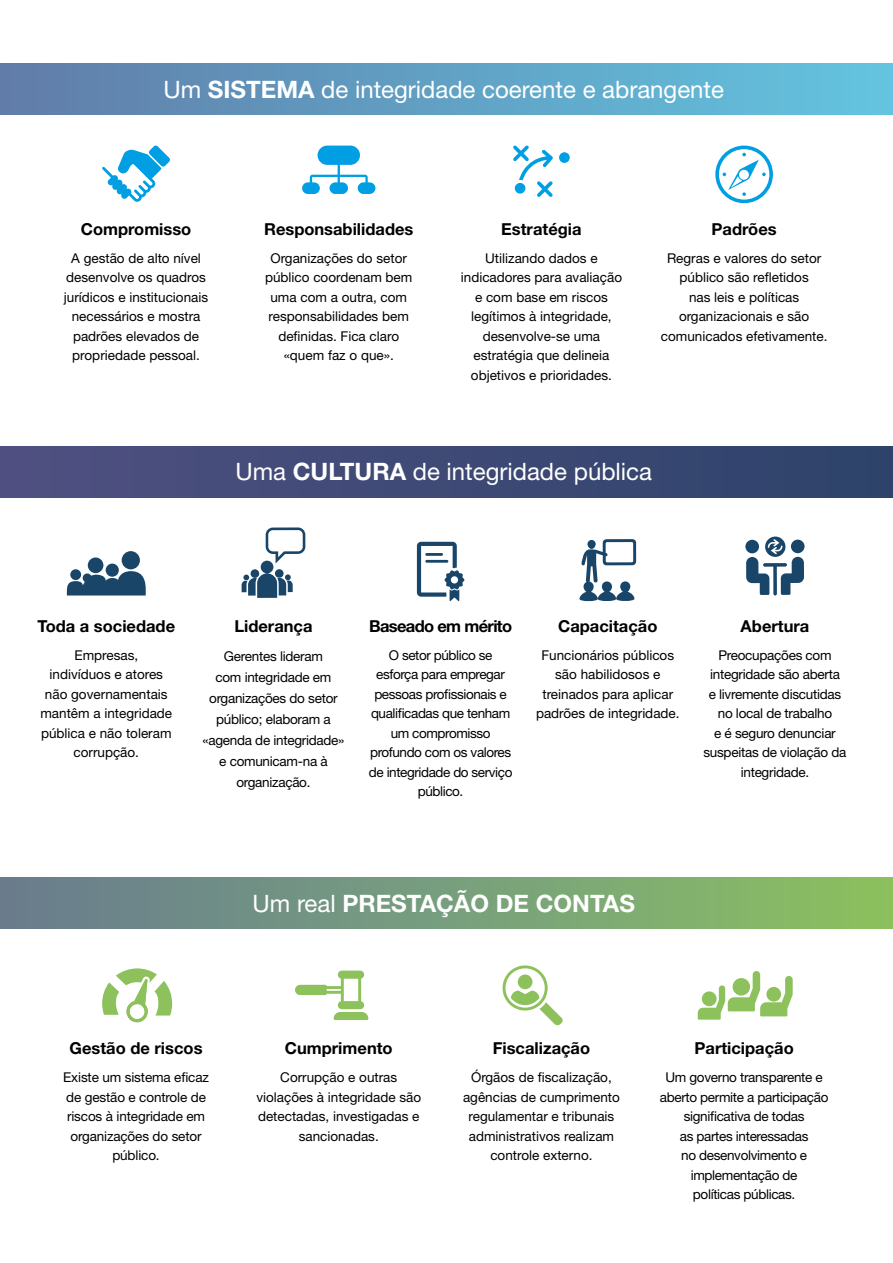
<style>
.page{position:relative;width:893px;height:1263px;background:#fff}
.page>*{position:absolute;margin:0;border:0;box-sizing:border-box;transform-origin:0 0}
.t1{font:24px "Helvetica Neue LT Pro";color:#fff}
.t2{font:700 24px "Helvetica Neue LT Pro";color:#fff}
.t3{font:700 16.5px "Helvetica Neue LT Pro";color:#000}
.t4{font:700 16.5px "Helvetica Neue LT Pro";letter-spacing:-.04em;color:#000}
.t5{font:13.5px/19.5px "Helvetica Neue LT Pro";color:#000;text-align:center}
.t6{font:13.5px/21px "Helvetica Neue LT Pro";letter-spacing:-.02em;color:#000;text-align:center}
.t7{font:13.5px/19.5px "Helvetica Neue LT Pro";letter-spacing:-.03em;color:#000;text-align:center}
.t8{font:13.5px/19.5px "Helvetica Neue LT Pro";letter-spacing:-.025em;color:#000;text-align:center}
.s1{font-weight:700}
.s2{font-weight:400}
</style>
<div class="page">
<div style="left:0;top:64px;width:893px;height:51px;background:linear-gradient(to right,#607da8,#63c5e0)"></div>
<svg style="left:102px;top:145px;width:68px;height:57px"></svg>
<svg style="left:513px;top:145px;width:40px;height:52px"></svg>
<div style="left:515px;top:183px;width:10px;height:11px;background:#009fe3;border-radius:50%"></div>
<div style="left:559px;top:152px;width:11px;height:11px;background:#009fe3;border-radius:50%"></div>
<svg style="left:715px;top:146px;width:58px;height:57px"></svg>
<svg style="left:302px;top:146px;width:73px;height:48px"></svg>
<div style="left:0;top:446px;width:893px;height:51px;background:linear-gradient(to right,#4f5081,#2d436a)"></div>
<svg style="left:67px;top:571px;width:79px;height:24px"></svg>
<div style="left:122px;top:551px;width:18px;height:18px;background:#184568;border-radius:50%"></div>
<div style="left:88px;top:557px;width:15px;height:16px;background:#184568;border-radius:50%"></div>
<div style="left:106px;top:564px;width:13px;height:13px;background:#184568;border-radius:50%"></div>
<div style="left:70px;top:569px;width:11px;height:11px;background:#184568;border-radius:50%"></div>
<svg style="left:242px;top:527px;width:63px;height:71px"></svg>
<svg style="left:579px;top:539px;width:57px;height:63px"></svg>
<svg style="left:746px;top:536px;width:58px;height:59px"></svg>
<svg style="left:417px;top:542px;width:47px;height:59px"></svg>
<div style="left:0;top:878px;width:893px;height:51px;background:linear-gradient(to right,#677c92,#8ac163)"></div>
<svg style="left:698px;top:971px;width:95px;height:49px"></svg>
<svg style="left:502px;top:965px;width:61px;height:61px"></svg>
<svg style="left:295px;top:970px;width:73px;height:50px"></svg>
<svg style="left:102px;top:968px;width:70px;height:54px"></svg>
<h1 class="t1" style="left:163px;top:75px;width:562px">Um <span class="s1">SISTEMA</span> de integridade coerente e abrangente</h1>
<p class="t3" style="left:81px;top:219px;width:112px">Compromisso</p>
<p class="t5" style="left:64px;top:248px;width:146px">A gestão de alto nível desenvolve os quadros jurídicos e institucionais necessários e mostra padrões elevados de propriedade pessoal.</p>
<p class="t3" style="left:264px;top:219px;width:151px">Responsabilidades</p>
<p class="t5" style="left:265px;top:248px;width:149px">Organizações do setor público coordenam bem uma com a outra, com responsabilidades bem definidas. Fica claro «quem faz o que».</p>
<p class="t3" style="left:501px;top:219px;width:82px">Estratégia</p>
<p class="t5" style="left:461px;top:248px;width:163px">Utilizando dados e indicadores para avaliação e com base em riscos legítimos à integridade, desenvolve-se uma estratégia que delineia objetivos e prioridades.</p>
<p class="t3" style="left:712px;top:219px;width:67px">Padrões</p>
<p class="t5" style="left:661px;top:248px;width:168px">Regras e valores do setor público são refletidos<br>nas leis e políticas organizacionais e são comunicados efetivamente.</p>
<h1 class="t1" style="left:235px;top:457px;width:418px">Uma <span class="s1">CULTURA</span> de integridade pública</h1>
<p class="t3" style="left:37px;top:615px;width:139px">Toda a sociedade</p>
<p class="t5" style="left:40px;top:645px;width:133px">Empresas,<br>indivíduos e atores não governamentais mantêm a integridade pública e não toleram corrupção.</p>
<p class="t3" style="left:234px;top:615px;width:80px">Liderança</p>
<p class="t6" style="left:202px;top:646px;width:144px">Gerentes lideram<br>com integridade em organizações do setor público; elaboram a «agenda de integridade» e comunicam-na à organização.</p>
<p class="t4" style="left:369px;top:615px;width:145px">Baseado em mérito</p>
<p class="t7" style="left:369px;top:645px;width:145px">O setor público se esforça para empregar pessoas profissionais e qualificadas que tenham um compromisso profundo com os valores de integridade do serviço público.</p>
<p class="t3" style="left:558px;top:615px;width:101px">Capacitação</p>
<p class="t5" style="left:536px;top:645px;width:145px">Funcionários públicos são habilidosos e treinados para aplicar padrões de integridade.</p>
<p class="t3" style="left:741px;top:615px;width:70px">Abertura</p>
<p class="t6" style="left:703px;top:645px;width:145px;line-height:19.5px">Preocupações com integridade são aberta<br>e livremente discutidas no local de trabalho<br>e é seguro denunciar suspeitas de violação da integridade.</p>
<h1 class="t2" style="left:253px;top:888px;width:384px"><span class="s2">Um real</span> PRESTAÇÃO DE CONTAS</h1>
<p class="t3" style="left:70px;top:1038px;width:134px">Gestão de riscos</p>
<p class="t5" style="left:63px;top:1067px;width:147px">Existe um sistema eficaz de gestão e controle de riscos à integridade em organizações do setor público.</p>
<p class="t3" style="left:285px;top:1038px;width:109px">Cumprimento</p>
<p class="t5" style="left:256px;top:1067px;width:166px">Corrupção e outras violações à integridade são detectadas, investigadas e sancionadas.</p>
<p class="t3" style="left:493px;top:1038px;width:99px">Fiscalização</p>
<p class="t5" style="left:463px;top:1067px;width:158px">Órgãos de fiscalização, agências de cumprimento regulamentar e tribunais administrativos realizam controle externo.</p>
<p class="t3" style="left:694px;top:1038px;width:101px">Participação</p>
<p class="t8" style="left:660px;top:1067px;width:170px">Um governo transparente e aberto permite a participação significativa de todas<br>as partes interessadas<br>no desenvolvimento e implementação de<br>políticas públicas.</p>
</div>
